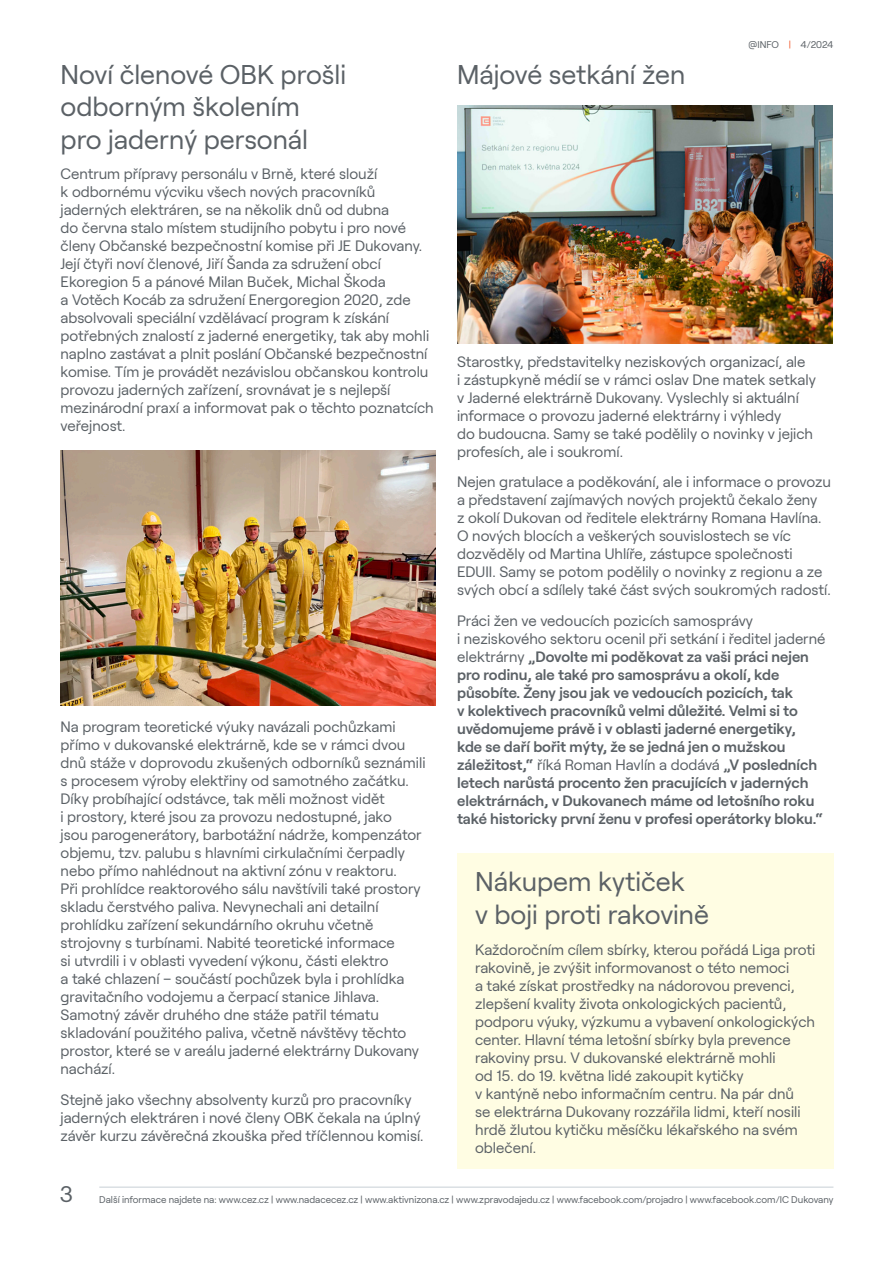
<style>
.page{position:relative;width:893px;height:1263px;background:#fff}
.page>*{position:absolute;margin:0;border:0;box-sizing:border-box;transform-origin:0 0}
.nadpis_clanku{font:27px/32.4px "Roobert CEZ";color:#5b6166}
.t1{font:22.5px "Roobert CEZ";color:#5b6166}
.nadpis_clanku-2{font:15px/18px "Roobert CEZ";color:#5b6166}
.nadpis_clanku-3{font:600 15px/18px "Roobert CEZ";color:#5b6166}
.t2{font:9.75px "Roobert CEZ";color:#5b6166}
.s1{color:#f15d31}
.s2{font-weight:400}
</style>
<div class="page">
<hr style="left:99px;top:1186px;width:734px;height:2px;background:#dadfe3">
<div style="left:457px;top:853px;width:376px;height:316px;background:#fffde3"></div>
<img style="left:61px;top:451px;width:375px;height:255px">
<img style="left:458px;top:105px;width:375px;height:238px">
<p class="nadpis_clanku" style="left:61px;top:56px;width:287px">Noví členové OBK prošli odborným školením pro jaderný personál</p>
<p class="nadpis_clanku-2" style="left:61px;top:164px;width:375px">Centrum přípravy personálu v Brně, které slouží<br>k odbornému výcviku všech nových pracovníků jaderných elektráren, se na několik dnů od dubna<br>do června stalo místem studijního pobytu i pro nové členy Občanské bezpečnostní komise při JE Dukovany.<br>Její čtyři noví členové, Jiří Šanda za sdružení obcí Ekoregion 5 a pánové Milan Buček, Michal Škoda<br>a Votěch Kocáb za sdružení Energoregion 2020, zde absolvovali speciální vzdělávací program k získání potřebných znalostí z jaderné energetiky, tak aby mohli naplno zastávat a plnit poslání Občanské bezpečnostní komise. Tím je provádět nezávislou občanskou kontrolu provozu jaderných zařízení, srovnávat je s nejlepší mezinárodní praxí a informovat pak o těchto poznatcích veřejnost.</p>
<p class="nadpis_clanku-2" style="left:61px;top:717px;width:366px">Na program teoretické výuky navázali pochůzkami přímo v dukovanské elektrárně, kde se v rámci dvou dnů stáže v doprovodu zkušených odborníků seznámili s procesem výroby elektřiny od samotného začátku.<br>Díky probíhající odstávce, tak měli možnost vidět<br>i prostory, které jsou za provozu nedostupné, jako<br>jsou parogenerátory, barbotážní nádrže, kompenzátor objemu, tzv. palubu s hlavními cirkulačními čerpadly nebo přímo nahlédnout na aktivní zónu v reaktoru.<br>Při prohlídce reaktorového sálu navštívili také prostory skladu čerstvého paliva. Nevynechali ani detailní prohlídku zařízení sekundárního okruhu včetně strojovny s turbínami. Nabité teoretické informace<br>si utvrdili i v oblasti vyvedení výkonu, části elektro<br>a také chlazení – součástí pochůzek byla i prohlídka gravitačního vodojemu a čerpací stanice Jihlava.<br>Samotný závěr druhého dne stáže patřil tématu skladování použitého paliva, včetně návštěvy těchto prostor, které se v areálu jaderné elektrárny Dukovany nachází.</p>
<p class="nadpis_clanku-2" style="left:61px;top:1089px;width:365px">Stejně jako všechny absolventy kurzů pro pracovníky jaderných elektráren i nové členy OBK čekala na úplný závěr kurzu závěrečná zkouška před tříčlennou komisí.</p>
<p class="nadpis_clanku" style="left:457px;top:56px;width:230px">Májové setkání žen</p>
<p class="t2" style="left:749px;top:38px;width:86px">@INFO <span class="s1">|</span> 4/2024</p>
<p class="nadpis_clanku-2" style="left:457px;top:351px;width:360px">Starostky, představitelky neziskových organizací, ale<br>i zástupkyně médií se v rámci oslav Dne matek setkaly v Jaderné elektrárně Dukovany. Vyslechly si aktuální informace o provozu jaderné elektrárny i výhledy<br>do budoucna. Samy se také podělily o novinky v jejich profesích, ale i soukromí.</p>
<p class="nadpis_clanku-2" style="left:457px;top:472px;width:375px">Nejen gratulace a poděkování, ale i informace o provozu a představení zajímavých nových projektů čekalo ženy<br>z okolí Dukovan od ředitele elektrárny Romana Havlína.<br>O nových blocích a veškerých souvislostech se víc dozvěděly od Martina Uhlíře, zástupce společnosti EDUII. Samy se potom podělily o novinky z regionu a ze svých obcí a sdílely také část svých soukromých radostí.</p>
<p class="nadpis_clanku-3" style="left:457px;top:610px;width:370px"><span class="s2">Práci žen ve vedoucích pozicích samosprávy<br>i neziskového sektoru ocenil při setkání i ředitel jaderné elektrárny</span> „Dovolte mi poděkovat za vaši práci nejen pro rodinu, ale také pro samosprávu a okolí, kde působíte. Ženy jsou jak ve vedoucích pozicích, tak<br>v kolektivech pracovníků velmi důležité. Velmi si to uvědomujeme právě i v oblasti jaderné energetiky,<br>kde se daří bořit mýty, že se jedná jen o mužskou záležitost,“ <span class="s2">říká Roman Havlín a dodává</span> „V posledních letech narůstá procento žen pracujících v jaderných elektrárnách, v Dukovanech máme od letošního roku také historicky první ženu v profesi operátorky bloku.“</p>
<p class="nadpis_clanku" style="left:475px;top:864px;width:236px">Nákupem kytiček<br>v boji proti rakovině</p>
<p class="nadpis_clanku-2" style="left:475px;top:939px;width:342px">Každoročním cílem sbírky, kterou pořádá Liga proti rakovině, je zvýšit informovanost o této nemoci<br>a také získat prostředky na nádorovou prevenci, zlepšení kvality života onkologických pacientů, podporu výuky, výzkumu a vybavení onkologických center. Hlavní téma letošní sbírky byla prevence rakoviny prsu. V dukovanské elektrárně mohli<br>od 15. do 19. května lidé zakoupit kytičky<br>v kantýně nebo informačním centru. Na pár dnů<br>se elektrárna Dukovany rozzářila lidmi, kteří nosili hrdě žlutou kytičku měsíčku lékařského na svém oblečení.</p>
<h2 class="t1" style="left:60px;top:1177px;width:15px">3</h2>
<p class="t2" style="left:99px;top:1192px;width:736px">Další informace najdete na: www.cez.cz | www.nadacecez.cz | www.aktivnizona.cz | www.zpravodajedu.cz | www.facebook.com/projadro | www.facebook.com/IC Dukovany</p>
</div>
